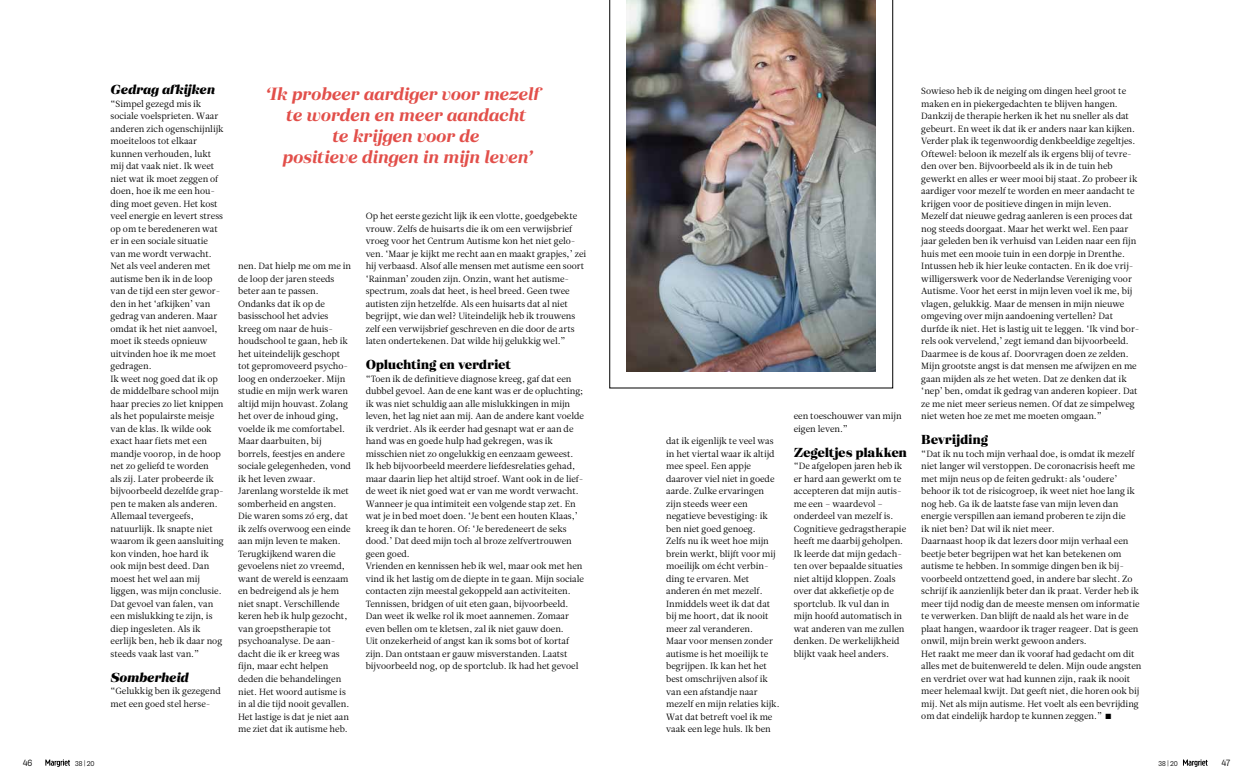
<style>
.page{position:relative;width:1253px;height:777px;background:#fff}
.page>*{position:absolute;margin:0;border:0;box-sizing:border-box;transform-origin:0 0}
.t1{font:italic 700 17.7px/21px "Eckhart Text";letter-spacing:-.03em;color:#e24f4a;text-align:center}
.t2{font:800 13px "Eckhart Text";letter-spacing:-.025em;color:#000}
.t3{font:italic 800 13px "Eckhart Text";letter-spacing:-.03em;color:#000}
.t4{font:9px/12.5px "Leitura News Roman 1";color:#000}
.t5{font:9px "Air";color:#000}
.t6{font:7px "Air";letter-spacing:-.005em;color:#000}
.t7{font:7px "European Pi Std 3";color:#000}
.s1{font-size:6.5px}
</style>
<div class="page">
<svg style="left:609px;top:0;width:284px;height:388px"></svg>
<img style="left:626px;top:0;width:250px;height:371px">
<svg style="left:45px;top:759px;width:25px;height:8px"></svg>
<svg style="left:1183px;top:759px;width:25px;height:8px"></svg>
<h2 class="t3" style="left:111px;top:80px;width:106px">Gedrag afkijken</h2>
<p class="t4" style="left:111px;top:97px;width:115px">“Simpel gezegd mis ik sociale voelsprieten. Waar anderen zich ogenschijnlijk moeiteloos tot elkaar kunnen verhouden, lukt mij dat vaak niet. Ik weet niet wat ik moet zeggen of doen, hoe ik me een hou&shy;ding moet geven. Het kost veel energie en levert stress op om te beredeneren wat er in een sociale situatie van me wordt verwacht.<br>Net als veel anderen met autisme ben ik in de loop van de tijd een ster gewor&shy;den in het ‘afkijken’ van gedrag van anderen. Maar omdat ik het niet aanvoel, moet ik steeds opnieuw uitvinden hoe ik me moet gedragen.<br>Ik weet nog goed dat ik op de middelbare school mijn haar precies zo liet knippen als het populairste meisje van de klas. Ik wilde ook exact haar fiets met een mandje voorop, in de hoop net zo geliefd te worden<br>als zij. Later probeerde ik bijvoorbeeld dezelfde grap&shy;pen te maken als anderen.<br>Allemaal tevergeefs, natuurlijk. Ik snapte niet waarom ik geen aansluiting kon vinden, hoe hard ik ook mijn best deed. Dan moest het wel aan mij liggen, was mijn conclusie.<br>Dat gevoel van falen, van een mislukking te zijn, is diep ingesleten. Als ik eerlijk ben, heb ik daar nog steeds vaak last van.”</p>
<h2 class="t3" style="left:111px;top:668px;width:80px">Somberheid</h2>
<p class="t4" style="left:111px;top:685px;width:112px">“Gelukkig ben ik gezegend met een goed stel herse-</p>
<h1 class="t1" style="left:265px;top:84px;width:275px">‘Ik probeer aardiger voor mezelf te worden en meer aandacht<br>te krijgen voor de<br>positieve dingen in mijn leven’</h1>
<p class="t4" style="left:921px;top:85px;width:220px">Sowieso heb ik de neiging om dingen heel groot te maken en in piekergedachten te blijven hangen.<br>Dankzij de therapie herken ik het nu sneller als dat gebeurt. En weet ik dat ik er anders naar kan kijken.<br>Verder plak ik tegenwoordig denkbeeldige zegeltjes.<br>Oftewel: beloon ik mezelf als ik ergens blij of tevre&shy;den over ben. Bijvoorbeeld als ik in de tuin heb gewerkt en alles er weer mooi bij staat. Zo probeer ik aardiger voor mezelf te worden en meer aandacht te krijgen voor de positieve dingen in mijn leven.<br>Mezelf dat nieuwe gedrag aanleren is een proces dat nog steeds doorgaat. Maar het werkt wel. Een paar jaar geleden ben ik verhuisd van Leiden naar een fijn huis met een mooie tuin in een dorpje in Drenthe.<br>Intussen heb ik hier leuke contacten. En ik doe vrij&shy;willigerswerk voor de Nederlandse Vereniging voor Autisme. Voor het eerst in mijn leven voel ik me, bij vlagen, gelukkig. Maar de mensen in mijn nieuwe omgeving over mijn aandoening vertellen? Dat durfde ik niet. Het is lastig uit te leggen. ‘Ik vind bor&shy;rels ook vervelend,’ zegt iemand dan bijvoorbeeld.<br>Daarmee is de kous af. Doorvragen doen ze zelden.<br>Mijn grootste angst is dat mensen me afwijzen en me gaan mijden als ze het weten. Dat ze denken dat ik ‘nep’ ben, omdat ik gedrag van anderen kopieer. Dat ze me niet meer serieus nemen. Of dat ze simpelweg niet weten hoe ze met me moeten omgaan.”</p>
<h2 class="t2" style="left:921px;top:430px;width:68px">Bevrijding</h2>
<p class="t4" style="left:921px;top:447px;width:222px">“Dat ik nu toch mijn verhaal doe, is omdat ik mezelf niet langer wil verstoppen. De coronacrisis heeft me met mijn neus op de feiten gedrukt: als ‘oudere’ behoor ik tot de risicogroep, ik weet niet hoe lang ik nog heb. Ga ik de laatste fase van mijn leven dan energie verspillen aan iemand proberen te zijn die<br>ik niet ben? Dat wil ik niet meer.<br>Daarnaast hoop ik dat lezers door mijn verhaal een beetje beter begrijpen wat het kan betekenen om autisme te hebben. In sommige dingen ben ik bij&shy;voorbeeld ontzettend goed, in andere bar slecht. Zo schrijf ik aanzienlijk beter dan ik praat. Verder heb ik meer tijd nodig dan de meeste mensen om informatie te verwerken. Dan blijft de naald als het ware in de plaat hangen, waardoor ik trager reageer. Dat is geen onwil, mijn brein werkt gewoon anders.<br>Het raakt me meer dan ik vooraf had gedacht om dit alles met de buitenwereld te delen. Mijn oude angsten en verdriet over wat had kunnen zijn, raak ik nooit meer helemaal kwijt. Dat geeft niet, die horen ook bij mij. Net als mijn autisme. Het voelt als een bevrijding om dat eindelijk hardop te kunnen zeggen.”</p>
<p class="t4" style="left:366px;top:210px;width:222px">Op het eerste gezicht lijk ik een vlotte, goedgebekte vrouw. Zelfs de huisarts die ik om een verwijsbrief vroeg voor het Centrum Autisme kon het niet gelo&shy;ven. ‘Maar je kijkt me recht aan en maakt grapjes,’ zei hij verbaasd. Alsof alle mensen met autisme een soort ‘Rainman’ zouden zijn. Onzin, want het autisme&shy;spectrum, zoals dat heet, is heel breed. Geen twee autisten zijn hetzelfde. Als een huisarts dat al niet begrijpt, wie dan wel? Uiteindelijk heb ik trouwens zelf een verwijsbrief geschreven en die door de arts laten ondertekenen. Dat wilde hij gelukkig wel.”</p>
<h2 class="t2" style="left:366px;top:355px;width:147px">Opluchting en verdriet</h2>
<p class="t4" style="left:366px;top:372px;width:220px">“Toen ik de definitieve diagnose kreeg, gaf dat een dubbel gevoel. Aan de ene kant was er de opluchting; ik was niet schuldig aan alle mislukkingen in mijn leven, het lag niet aan mij. Aan de andere kant voelde ik verdriet. Als ik eerder had gesnapt wat er aan de hand was en goede hulp had gekregen, was ik misschien niet zo ongelukkig en eenzaam geweest.<br>Ik heb bijvoorbeeld meerdere liefdesrelaties gehad, maar daarin liep het altijd stroef. Want ook in de lief&shy;de weet ik niet goed wat er van me wordt verwacht.<br>Wanneer je qua intimiteit een volgende stap zet. En wat je in bed moet doen. ‘Je bent een houten Klaas,’ kreeg ik dan te horen. Of: ‘Je beredeneert de seks dood.’ Dat deed mijn toch al broze zelfvertrouwen geen goed.<br>Vrienden en kennissen heb ik wel, maar ook met hen vind ik het lastig om de diepte in te gaan. Mijn sociale contacten zijn meestal gekoppeld aan activiteiten.<br>Tennissen, bridgen of uit eten gaan, bijvoorbeeld.<br>Dan weet ik welke rol ik moet aannemen. Zomaar even bellen om te kletsen, zal ik niet gauw doen.<br>Uit onzekerheid of angst kan ik soms bot of kortaf zijn. Dan ontstaan er gauw misverstanden. Laatst bijvoorbeeld nog, op de sportclub. Ik had het gevoel</p>
<p class="t4" style="left:238px;top:260px;width:114px">nen. Dat hielp me om me in de loop der jaren steeds beter aan te passen.<br>Ondanks dat ik op de basisschool het advies kreeg om naar de huis&shy;houdschool te gaan, heb ik het uiteindelijk geschopt tot gepromoveerd psycho&shy;loog en onderzoeker. Mijn studie en mijn werk waren altijd mijn houvast. Zolang het over de inhoud ging, voelde ik me comfortabel.<br>Maar daarbuiten, bij borrels, feestjes en andere sociale gelegenheden, vond ik het leven zwaar.<br>Jarenlang worstelde ik met somberheid en angsten.<br>Die waren soms zó erg, dat ik zelfs overwoog een einde aan mijn leven te maken.<br>Terugkijkend waren die gevoelens niet zo vreemd, want de wereld is eenzaam en bedreigend als je hem niet snapt. Verschillende keren heb ik hulp gezocht, van groepstherapie tot psychoanalyse. De aan&shy;dacht die ik er kreeg was fijn, maar echt helpen deden die behandelingen niet. Het woord autisme is in al die tijd nooit gevallen.<br>Het lastige is dat je niet aan me ziet dat ik autisme heb.</p>
<p class="t4" style="left:794px;top:410px;width:109px">een toeschouwer van mijn eigen leven.”</p>
<h2 class="t2" style="left:794px;top:443px;width:115px">Zegeltjes plakken</h2>
<p class="t4" style="left:794px;top:460px;width:114px">“De afgelopen jaren heb ik er hard aan gewerkt om te accepteren dat mijn autis&shy;me een – waardevol – onderdeel van mezelf is.<br>Cognitieve gedragstherapie heeft me daarbij geholpen.<br>Ik leerde dat mijn gedach&shy;ten over bepaalde situaties niet altijd kloppen. Zoals over dat akkefietje op de sportclub. Ik vul dan in mijn hoofd automatisch in wat anderen van me zullen denken. De werkelijkheid blijkt vaak heel anders.</p>
<p class="t4" style="left:666px;top:435px;width:115px">dat ik eigenlijk te veel was in het viertal waar ik altijd mee speel. Een appje daarover viel niet in goede aarde. Zulke ervaringen zijn steeds weer een negatieve bevestiging: ik ben niet goed genoeg.<br>Zelfs nu ik weet hoe mijn brein werkt, blijft voor mij moeilijk om écht verbin&shy;ding te ervaren. Met anderen én met mezelf.<br>Inmiddels weet ik dat dat bij me hoort, dat ik nooit meer zal veranderen.<br>Maar voor mensen zonder autisme is het moeilijk te begrijpen. Ik kan het het best omschrijven alsof ik van een afstandje naar mezelf en mijn relaties kijk.<br>Wat dat betreft voel ik me vaak een lege huls. Ik ben</p>
<p class="t7" style="left:1106px;top:712px;width:7px">■</p>
<p class="t5" style="left:23px;top:757px;width:11px">46</p>
<p class="t6" style="left:75px;top:759px;width:21px">38 <span class="s1">|</span>20</p>
<p class="t6" style="left:1158px;top:759px;width:21px">38 <span class="s1">|</span>20</p>
<p class="t5" style="left:1222px;top:757px;width:10px">47</p>
</div>
